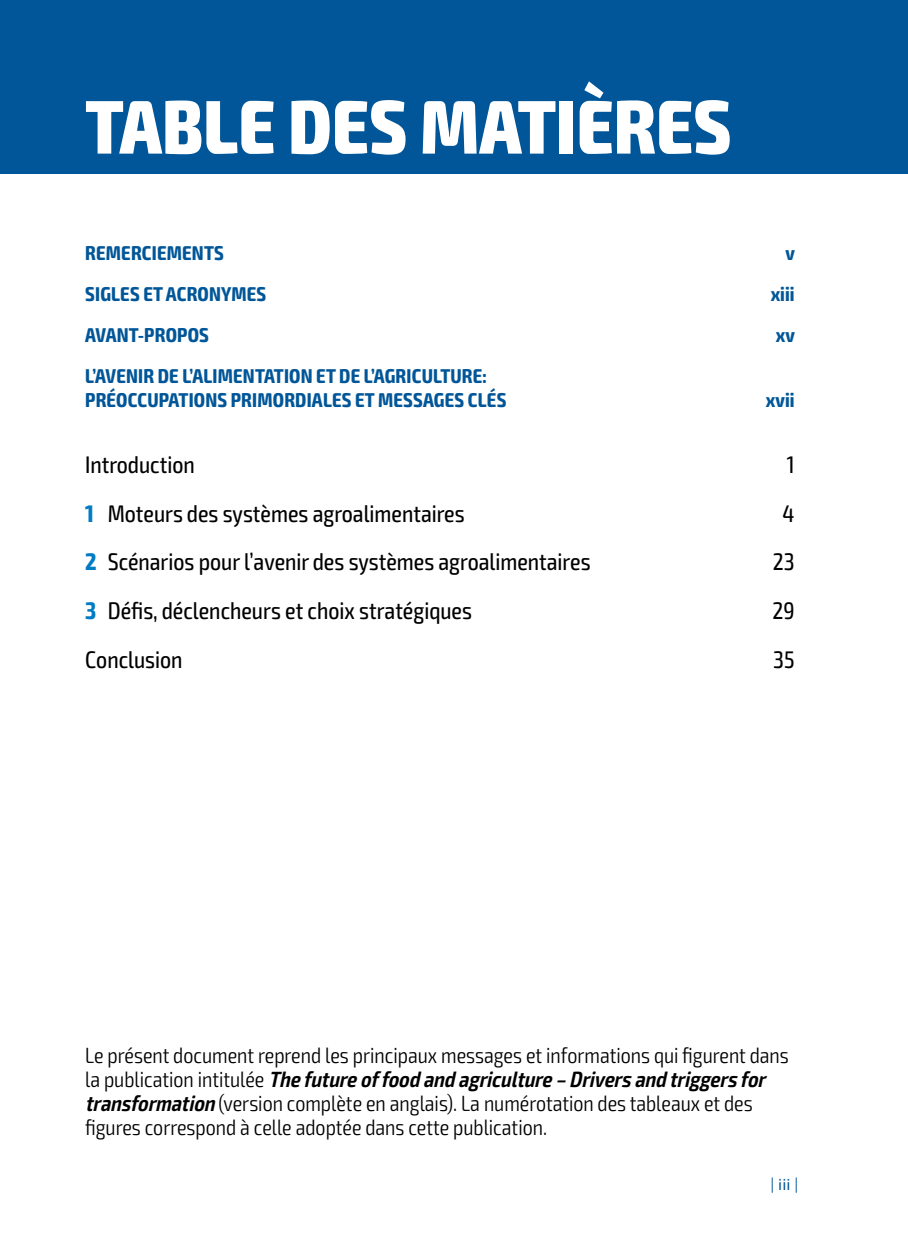
<style>
.page{position:relative;width:908px;height:1248px;background:#fff}
.page>*{position:absolute;margin:0;border:0;box-sizing:border-box;transform-origin:0 0}
.t1{font:800 condensed 76px "Exo 2";letter-spacing:.01em;color:#fff}
.t2{font:condensed 24px "Exo 2";color:#000}
.t3{font:300 condensed 22px/24px "Exo 2";color:#000}
.t4{font:700 condensed 20px/24px "Exo 2";letter-spacing:.01em;color:#005698}
.t5{font:condensed 16px "Exo 2";color:#005698}
.s1{font-weight:700;color:#007bc4}
.s2{font-weight:600;font-style:italic}
</style>
<div class="page">
<div style="left:0;top:0;width:907px;height:174px;background:#005698"></div>
<h1 class="t1" style="left:85px;top:81px;width:646px">TABLE DES MATIÈRES</h1>
<p class="t4" style="left:85px;top:241px;width:140px">REMERCIEMENTS</p>
<p class="t4" style="left:785px;top:241px;width:11px">v</p>
<p class="t4" style="left:85px;top:282px;width:182px">SIGLES ET ACRONYMES</p>
<p class="t4" style="left:770px;top:282px;width:25px">xiii</p>
<p class="t4" style="left:85px;top:323px;width:125px">AVANT-PROPOS</p>
<p class="t4" style="left:775px;top:323px;width:20px">xv</p>
<p class="t4" style="left:85px;top:364px;width:422px">L’AVENIR DE L’ALIMENTATION ET DE L’AGRICULTURE:<br>PRÉOCCUPATIONS PRIMORDIALES ET MESSAGES CLÉS</p>
<p class="t4" style="left:765px;top:388px;width:30px">xvii</p>
<p class="t2" style="left:85px;top:450px;width:111px">Introduction</p>
<p class="t2" style="left:786px;top:450px;width:10px">1</p>
<p class="t2" style="left:85px;top:499px;width:381px"><span class="s1">1</span> Moteurs des systèmes agroalimentaires</p>
<p class="t2" style="left:782px;top:499px;width:14px">4</p>
<p class="t2" style="left:85px;top:547px;width:506px"><span class="s1">2</span> Scénarios pour l’avenir des systèmes agroalimentaires</p>
<p class="t2" style="left:772px;top:547px;width:23px">23</p>
<p class="t2" style="left:85px;top:596px;width:388px"><span class="s1">3</span> Défis, déclencheurs et choix stratégiques</p>
<p class="t2" style="left:772px;top:596px;width:24px">29</p>
<p class="t2" style="left:85px;top:645px;width:99px">Conclusion</p>
<p class="t2" style="left:772px;top:645px;width:23px">35</p>
<p class="t3" style="left:85px;top:1043px;width:705px">Le présent document reprend les principaux messages et informations qui figurent dans l a p u b l i c a t i o n i n t i t u l é e <span class="s2">Thefutureoffoodandagriculture–Driversandtriggersfor transformation</span>(version complète en anglais). La numérotation des tableaux et des figures correspond à celle adoptée dans cette publication.</p>
<p class="t5" style="left:770px;top:1174px;width:29px">| iii |</p>
</div>
